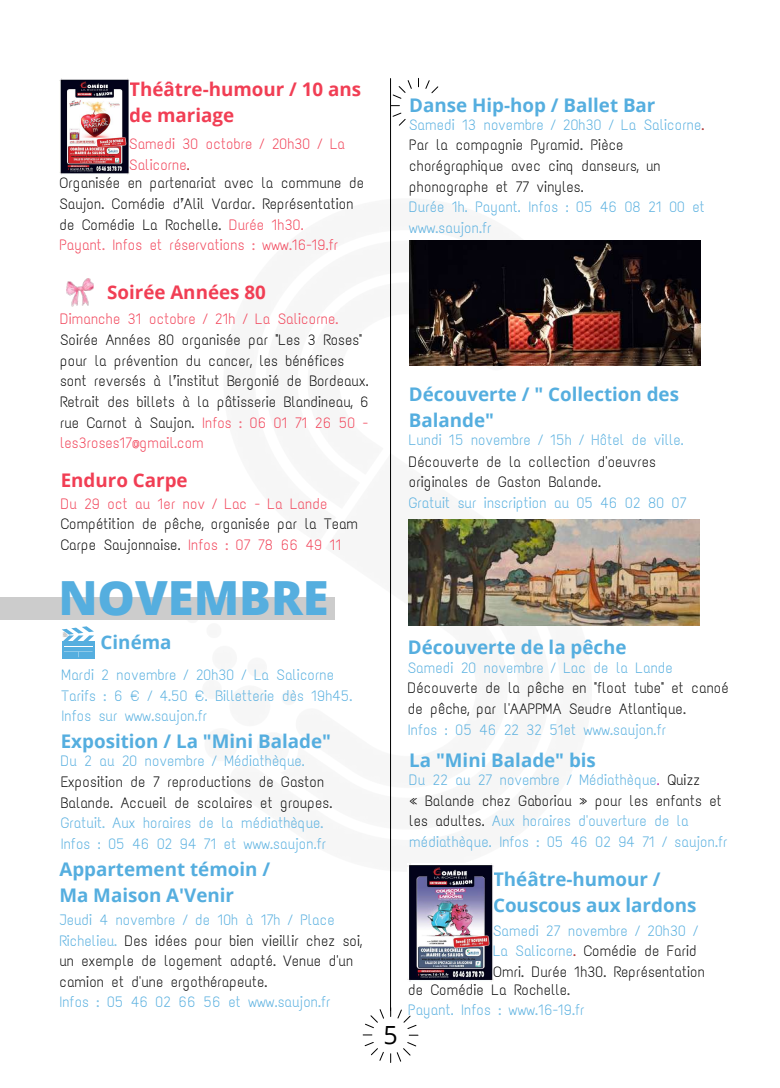
<style>
.page{position:relative;width:780px;height:1088px;background:#fff}
.page>*{position:absolute;margin:0;border:0;box-sizing:border-box;transform-origin:0 0}
.t1{font:800 47px "Open Sans";color:#55aedf}
.t2{font:25px "Open Sans";color:#000}
.t3{font:700 18.75px/26.2px "Open Sans";color:#55aedf}
.t4{font:700 18.75px/26.2px "Open Sans";color:#f13e54}
.t5{font:15px/20.6px "Text Me One";color:#000}
.t6{font:15px/20.6px "Text Me One";color:#55aedf}
.t7{font:15px/20.6px "Text Me One";color:#f13e54}
.s1{color:#900}
.s2{color:#f13e54}
.s3{color:#55aedf}
.s4{color:#b6009e}
.s5{color:#000}
</style>
<div class="page">
<hr style="left:390px;top:78px;width:1px;height:932px;background:#000">
<img style="left:66px;top:278px;width:27px;height:28px">
<div style="left:62px;top:641px;width:32px;height:18px;background:#55aedf"></div>
<svg style="left:62px;top:626px;width:32px;height:31px"></svg>
<div style="left:0;top:597px;width:334px;height:23px;background:#ccc"></div>
<img style="left:59px;top:78px;width:70px;height:97px">
<img style="left:407px;top:863px;width:86px;height:118px">
<svg style="left:397px;top:1009px;width:21px;height:26px"></svg>
<svg style="left:364px;top:1042px;width:20px;height:19px"></svg>
<svg style="left:365px;top:1009px;width:19px;height:19px"></svg>
<svg style="left:390px;top:1042px;width:26px;height:20px"></svg>
<svg style="left:418px;top:78px;width:21px;height:16px"></svg>
<svg style="left:391px;top:112px;width:15px;height:15px"></svg>
<svg style="left:391px;top:79px;width:21px;height:27px"></svg>
<img style="left:409px;top:241px;width:291px;height:125px">
<img style="left:408px;top:519px;width:291px;height:106px">
<p class="t4" style="left:129px;top:75px;width:233px">Théâtre-humour / 10 ans de mariage</p>
<p class="t7" style="left:129px;top:134px;width:217px">Samedi 30 octobre / 20h30 / La<br>Salicorne<span class="s1">.</span></p>
<p class="t5" style="left:59px;top:173px;width:306px">Organisée en partenariat avec la commune de Saujon. Comédie d’Alil Vardar. Représentation de Comédie La Rochelle. <span class="s2">Durée 1h30.<br>Payant. Infos et réservations : www.16-19.fr</span></p>
<p class="t4" style="left:107px;top:279px;width:160px">Soirée Années 80</p>
<p class="t7" style="left:60px;top:309px;width:279px">Dimanche 31 octobre / 21h / La Salicorne.</p>
<p class="t5" style="left:60px;top:329px;width:310px">Soirée Années 80 organisée par "Les 3 Roses" pour la prévention du cancer, les bénéfices sont reversés à l’institut Bergonié de Bordeaux.<br>Retrait des billets à la pâtisserie Blandineau, 6 rue Carnot à Saujon. <span class="s2">Infos : 06 01 71 26 50 - les3roses17@gmail.com</span></p>
<p class="t4" style="left:61px;top:466px;width:128px">Enduro Carpe</p>
<p class="t7" style="left:61px;top:493px;width:268px">Du 29 oct au 1er nov / Lac - La Lande</p>
<p class="t5" style="left:61px;top:514px;width:299px">Compétition de pêche, organisée par la Team<br>Carpe Saujonnaise. <span class="s2">Infos : 07 78 66 49 11</span></p>
<h1 class="t1" style="left:58px;top:564px;width:271px">NOVEMBRE</h1>
<p class="t3" style="left:101px;top:628px;width:72px">Cinéma</p>
<p class="t6" style="left:62px;top:664px;width:292px">Mardi 2 novembre / 20h30 / La Salicorne<br>Tarifs : 6 € / 4.50 €. Billetterie dès 19h45.<br>Infos sur www.saujon.fr</p>
<p class="t3" style="left:61px;top:728px;width:271px">Exposition / La "Mini Balade"</p>
<p class="t6" style="left:61px;top:751px;width:245px">Du 2 au 20 novembre / Médiathèque.</p>
<p class="t5" style="left:61px;top:771px;width:273px">Exposition de 7 reproductions de Gaston<br>Balande. Accueil de scolaires et groupes.</p>
<p class="t6" style="left:61px;top:813px;width:267px">Gratuit. Aux horaires de la médiathèque.<br>Infos : 05 46 02 94 71 et www.saujon.fr</p>
<p class="t3" style="left:59px;top:855px;width:212px">Appartement témoin /<br>Ma Maison A'Venir</p>
<p class="t5" style="left:59px;top:909px;width:304px"><span class="s3">Jeudi 4 novembre / de 10h à 17h / Place Richelieu.</span> Des idées pour bien vieillir chez soi, un exemple de logement adapté. Venue d'un camion et d'une ergothérapeute.</p>
<p class="t6" style="left:59px;top:992px;width:272px">Infos : 05 46 02 66 56 et www.saujon.fr</p>
<p class="t3" style="left:409px;top:91px;width:247px">Danse Hip-hop / Ballet Bar</p>
<p class="t5" style="left:409px;top:114px;width:296px"><span class="s3">Samedi 13 novembre / 20h30 / La Salicorne</span><span class="s1">.<br></span>Par la compagnie Pyramid. Pièce chorégraphique avec cinq danseurs, un phonographe et 77 vinyles.</p>
<p class="t6" style="left:409px;top:197px;width:297px">Durée 1h. Payant. Infos : 05 46 08 21 00 et www.saujon.fr</p>
<p class="t3" style="left:408px;top:380px;width:271px">Découverte / " Collection des<br>Balande"</p>
<p class="t6" style="left:408px;top:429px;width:276px">Lundi 15 novembre / 15h / Hôtel de ville.</p>
<p class="t5" style="left:408px;top:451px;width:248px">Découverte de la collection d'oeuvres originales de Gaston Balande.</p>
<p class="t6" style="left:408px;top:492px;width:279px">Gratuit sur inscription au 05 46 02 80 07</p>
<h2 class="t2" style="left:383px;top:1017px;width:16px">5</h2>
<p class="t3" style="left:407px;top:634px;width:220px">Découverte de la pêche</p>
<p class="t6" style="left:407px;top:657px;width:266px">Samedi 20 novembre / Lac de la Lande</p>
<p class="t5" style="left:407px;top:678px;width:322px">Découverte de la pêche en "float tube" et canoé de pêche, par l'AAPPMA Seudre Atlantique.</p>
<p class="t6" style="left:407px;top:719px;width:259px">Infos : 05 46 22 32 51et www.saujon.fr</p>
<p class="t3" style="left:409px;top:746px;width:188px">La "Mini Balade" bis</p>
<p class="t6" style="left:409px;top:769px;width:319px">Du 22 au 27 novembre / Médiathèque<span class="s4">.</span> <span class="s5">Quizz<br>« Balande chez Gaboriau » pour les enfants et les adultes.</span> Aux horaires d'ouverture de la médiathèque. Infos : 05 46 02 94 71 / saujon.fr</p>
<p class="t3" style="left:492px;top:865px;width:205px">Théâtre-humour /<br>Couscous aux lardons</p>
<p class="t5" style="left:492px;top:920px;width:213px"><span class="s3">Samedi 27 novembre / 20h30 /<br>La Salicorne</span><span class="s1">.</span> Comédie de Farid<br>Omri. Durée 1h30. Représentation</p>
<p class="t5" style="left:408px;top:979px;width:163px">de Comédie La Rochelle.</p>
<p class="t6" style="left:408px;top:999px;width:178px">Payant. Infos : www.16-19.fr</p>
</div>
